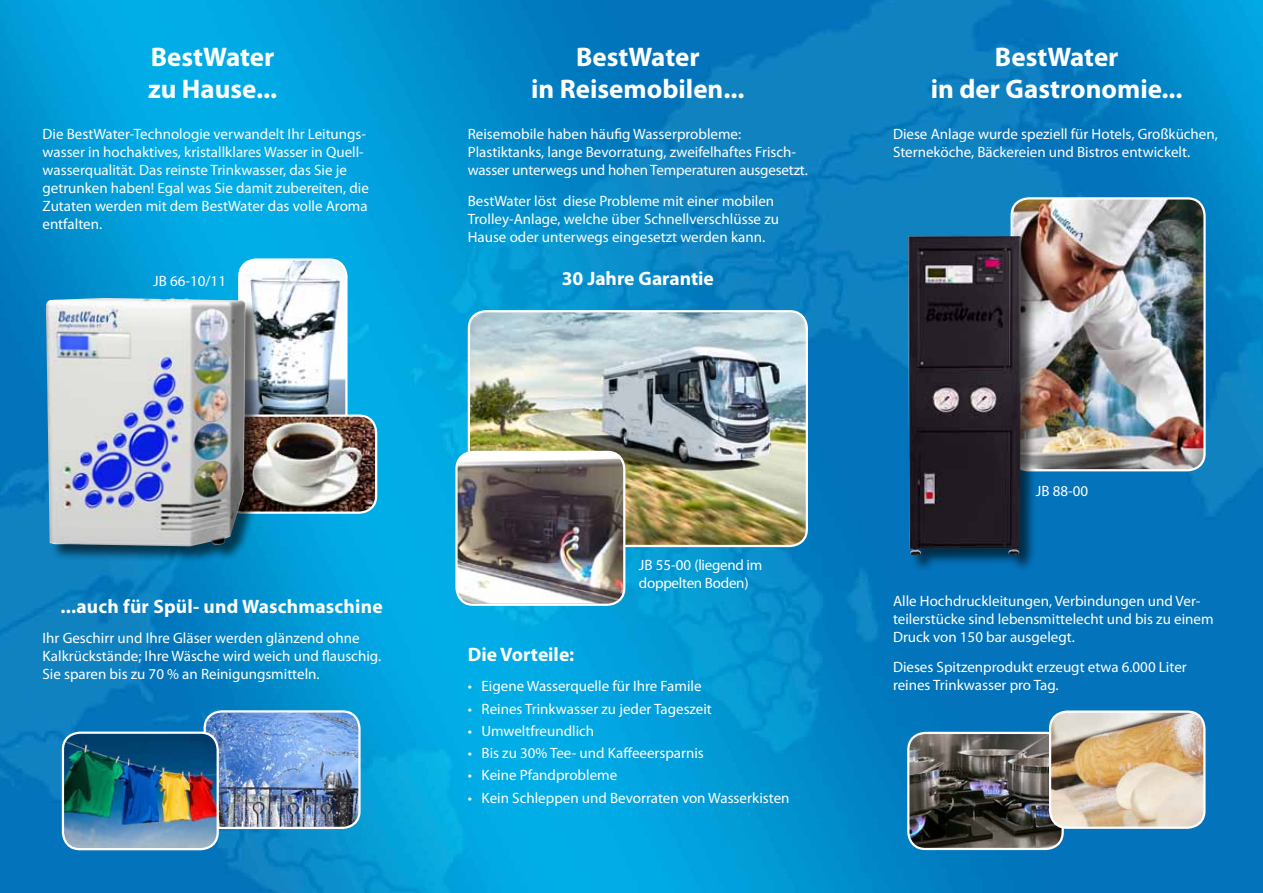
<style>
.page{position:relative;width:1263px;height:893px;background:#fff}
.page>*{position:absolute;margin:0;border:0;box-sizing:border-box;transform-origin:0 0}
.t1{font:700 27px/32.4px "Myriad Pro";color:#fff;text-align:center}
.t2{font:700 19.5px "Myriad Pro";letter-spacing:.01em;color:#fff}
.t3{font:15px/18px "Myriad Pro";color:#fff}
.t4{font:15px/18px "Myriad Pro";letter-spacing:-.02em;color:#fff}
</style>
<div class="page">
<img style="left:0;top:0;width:1263px;height:893px">
<img style="left:1013px;top:198px;width:191px;height:272px">
<div style="left:1010px;top:197px;width:196px;height:274px;border:2px solid #fff;border-radius:17px"></div>
<img style="left:469px;top:311px;width:338px;height:235px">
<div style="left:468px;top:310px;width:340px;height:237px;border:2px solid #fff;border-radius:17px"></div>
<img style="left:456px;top:452px;width:168px;height:152px">
<div style="left:455px;top:451px;width:170px;height:155px;border:2px solid #fff;border-radius:17px"></div>
<img style="left:908px;top:733px;width:155px;height:116px">
<div style="left:907px;top:732px;width:157px;height:118px;border:2px solid #fff;border-radius:17px"></div>
<img style="left:1050px;top:712px;width:154px;height:116px">
<div style="left:1049px;top:710px;width:156px;height:119px;border:2px solid #fff;border-radius:17px"></div>
<img style="left:239px;top:260px;width:107px;height:154px">
<div style="left:238px;top:258px;width:109px;height:197px;border:2px solid #fff;border-radius:17px"></div>
<img style="left:262px;top:416px;width:114px;height:97px">
<div style="left:225px;top:414px;width:152px;height:100px;border:2px solid #fff;border-radius:17px"></div>
<div style="left:46px;top:298px;width:216px;height:265px;background:#000;opacity:.6"></div>
<img style="left:46px;top:298px;width:200px;height:248px">
<div style="left:908px;top:236px;width:129px;height:335px;background:#000;opacity:.6"></div>
<img style="left:908px;top:236px;width:113px;height:319px">
<img style="left:205px;top:711px;width:154px;height:117px">
<div style="left:204px;top:710px;width:157px;height:119px;border:2px solid #fff;border-radius:17px"></div>
<img style="left:63px;top:733px;width:155px;height:116px">
<div style="left:62px;top:732px;width:157px;height:118px;border:2px solid #fff;border-radius:17px"></div>
<h1 class="t1" style="left:148px;top:40px;width:131px;text-align:left">BestWater zu Hause...</h1>
<h1 class="t1" style="left:531px;top:40px;width:215px">BestWater<br>in Reisemobilen...</h1>
<h1 class="t1" style="left:931px;top:40px;width:253px">BestWater<br>in der Gastronomie...</h1>
<p class="t3" style="left:468px;top:125px;width:341px">Reisemobile haben häufig Wasserprobleme:<br>Plastiktanks, lange Bevorratung, zweifelhaftes Frisch&shy;wasser unterwegs und hohen Temperaturen ausgesetzt.</p>
<p class="t3" style="left:468px;top:191px;width:313px">BestWater löst diese Probleme mit einer mobilen<br>Trolley-Anlage, welche über Schnellverschlüsse zu<br>Hause oder unterwegs eingesetzt werden kann.</p>
<p class="t3" style="left:893px;top:125px;width:326px">Diese Anlage wurde speziell für Hotels, Großküchen,<br>Sterneköche, Bäckereien und Bistros entwickelt.</p>
<p class="t3" style="left:43px;top:125px;width:328px">Die BestWater-Technologie verwandelt Ihr Leitungs&shy;wasser in hochaktives, kristallklares Wasser in Quell&shy;wasserqualität. Das reinste Trinkwasser, das Sie je getrunken haben! Egal was Sie damit zubereiten, die Zutaten werden mit dem BestWater das volle Aroma entfalten.</p>
<p class="t3" style="left:153px;top:272px;width:74px">JB 66-10/11</p>
<h2 class="t2" style="left:562px;top:265px;width:154px">30 Jahre Garantie</h2>
<h2 class="t2" style="left:61px;top:594px;width:324px">...auch für Spül- und Waschmaschine</h2>
<p class="t3" style="left:43px;top:629px;width:340px">Ihr Geschirr und Ihre Gläser werden glänzend ohne<br>Kalkrückstände; Ihre Wäsche wird weich und flauschig.<br>Sie sparen bis zu 70 % an Reinigungsmitteln.</p>
<p class="t4" style="left:639px;top:556px;width:125px">JB 55-00 (liegend im doppelten Boden)</p>
<h2 class="t2" style="left:468px;top:641px;width:108px">Die Vorteile:</h2>
<p class="t3" style="left:468px;top:677px;width:235px">• Eigene Wasserquelle für Ihre Famile</p>
<p class="t3" style="left:468px;top:699px;width:246px">• Reines Trinkwasser zu jeder Tageszeit</p>
<p class="t3" style="left:468px;top:722px;width:128px">• Umweltfreundlich</p>
<p class="t3" style="left:468px;top:744px;width:238px">• Bis zu 30% Tee- und Kaffeeersparnis</p>
<p class="t3" style="left:468px;top:766px;width:151px">• Keine Pfandprobleme</p>
<p class="t3" style="left:468px;top:788px;width:323px">• Kein Schleppen und Bevorraten von Wasserkisten</p>
<p class="t3" style="left:1036px;top:482px;width:54px">JB 88-00</p>
<p class="t3" style="left:893px;top:591px;width:322px">Alle Hochdruckleitungen, Verbindungen und Ver&shy;teilerstücke sind lebensmittelecht und bis zu einem<br>Druck von 150 bar ausgelegt.</p>
<p class="t3" style="left:893px;top:658px;width:295px">Dieses Spitzenprodukt erzeugt etwa 6.000 Liter reines Trinkwasser pro Tag.</p>
</div>
